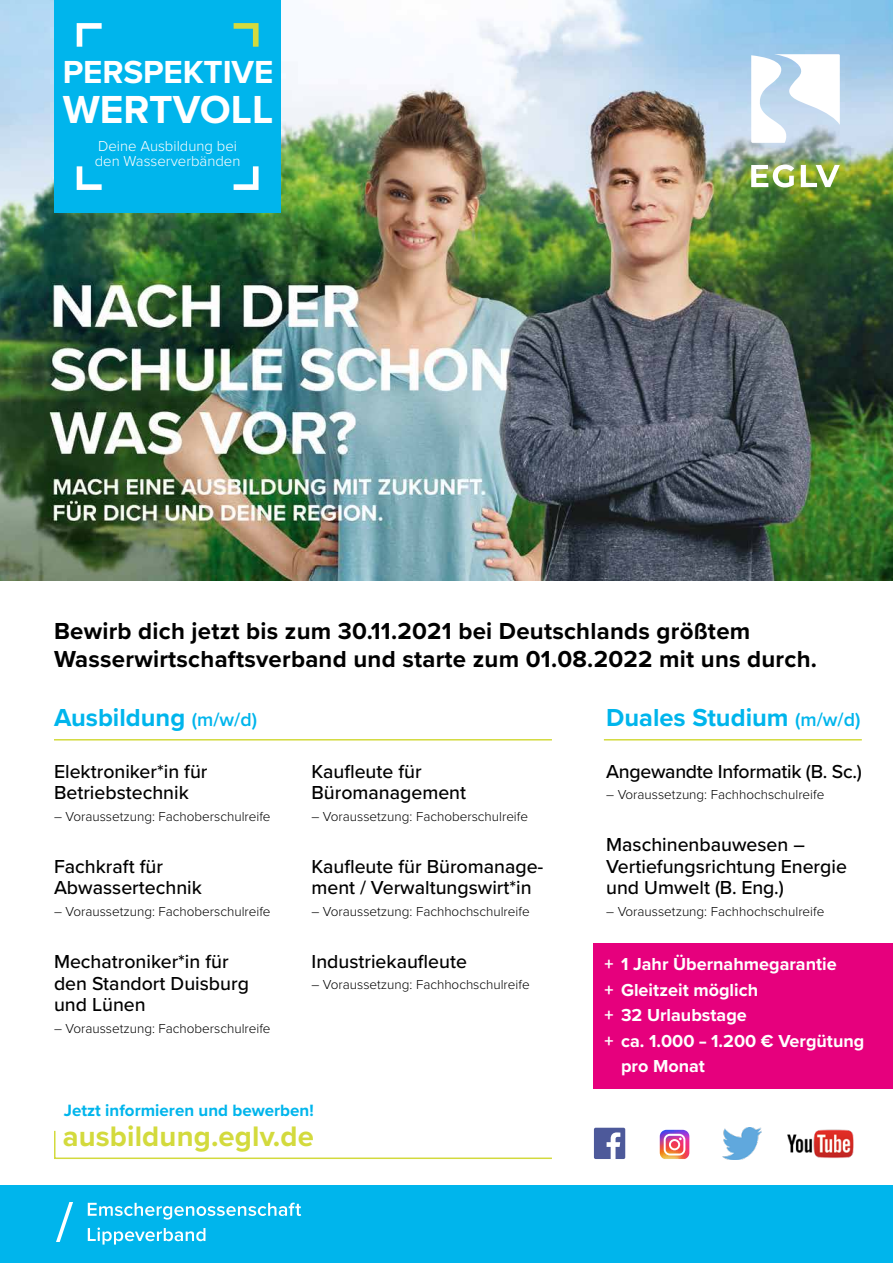
<style>
.page{position:relative;width:893px;height:1263px;background:#fff}
.page>*{position:absolute;margin:0;border:0;box-sizing:border-box;transform-origin:0 0}
.t1{font:700 40.5px "Proxima Nova";color:#fff}
.t2{font:700 33px "Proxima Nova";letter-spacing:-.005em;color:#fff}
.t3{font:700 29.25px "Proxima Nova";letter-spacing:.005em;color:#d3da3d}
.t4{font:700 25.5px "Proxima Nova";color:#00b5ec}
.t5{font:700 24px/28.8px "Proxima Nova";letter-spacing:.01em;color:#000}
.t6{font:500 19.5px/21.8px "Proxima Nova";color:#000}
.t7{font:700 18px "Proxima Nova";color:#fff}
.t8{font:700 16.95px "Proxima Nova";color:#00b5ec}
.t9{font:300 15px/15px "Proxima Nova";color:#fff}
.t10{font:300 13.5px "Proxima Nova";color:#000}
.s1{font-weight:600;font-size:19.5px}
</style>
<div class="page">
<img style="left:0;top:0;width:893px;height:580px">
<div style="left:0;top:1185px;width:893px;height:78px;background:#00b5ec"></div>
<div style="left:594px;top:943px;width:299px;height:146px;background:#e6007d"></div>
<hr style="left:54px;top:739px;width:498px;height:1px;background:#d3da3d">
<hr style="left:604px;top:739px;width:258px;height:1px;background:#d3da3d">
<div style="left:54px;top:0;width:227px;height:213px;background:#00b5ec"></div>
<svg style="left:234px;top:23px;width:25px;height:24px"></svg>
<svg style="left:234px;top:166px;width:25px;height:24px"></svg>
<svg style="left:77px;top:23px;width:25px;height:24px"></svg>
<svg style="left:77px;top:166px;width:25px;height:24px"></svg>
<svg style="left:751px;top:165px;width:43px;height:22px"></svg>
<svg style="left:801px;top:165px;width:39px;height:22px"></svg>
<svg style="left:751px;top:54px;width:89px;height:89px"></svg>
<svg style="left:88px;top:1202px;width:213px;height:17px"></svg>
<svg style="left:88px;top:1227px;width:117px;height:17px"></svg>
<svg style="left:56px;top:1202px;width:17px;height:40px"></svg>
<div style="left:594px;top:1128px;width:31px;height:31px;background:#4d599a;border-radius:2px"></div>
<svg style="left:607px;top:1132px;width:13px;height:27px"></svg>
<svg style="left:660px;top:1130px;width:29px;height:29px"></svg>
<img style="left:723px;top:1128px;width:38px;height:31px">
<img style="left:787px;top:1129px;width:67px;height:29px">
<svg style="left:54px;top:1130px;width:498px;height:29px"></svg>
<h2 class="t2" style="left:63px;top:47px;width:212px">PERSPEKTIVE</h2>
<h1 class="t1" style="left:63px;top:80px;width:212px">WERTVOLL</h1>
<p class="t9" style="left:95px;top:137px;width:147px">Deine Ausbildung bei den Wasserverbänden</p>
<p class="t5" style="left:54px;top:616px;width:764px">Bewirb dich jetzt bis zum 30.11.2021 bei Deutschlands größtem<br>Wasserwirtschaftsverband und starte zum 01.08.2022 mit uns durch.</p>
<h3 class="t4" style="left:54px;top:699px;width:205px">Ausbildung <span class="s1">(m/w/d)</span></h3>
<p class="t6" style="left:54px;top:760px;width:155px">Elektroniker*in für<br>Betriebstechnik</p>
<p class="t10" style="left:54px;top:807px;width:218px">– Voraussetzung: Fachoberschulreife</p>
<p class="t6" style="left:54px;top:855px;width:149px">Fachkraft für<br>Abwassertechnik</p>
<p class="t10" style="left:54px;top:902px;width:218px">– Voraussetzung: Fachoberschulreife</p>
<p class="t6" style="left:54px;top:950px;width:196px">Mechatroniker*in für den Standort Duisburg und Lünen</p>
<p class="t10" style="left:54px;top:1018px;width:218px">– Voraussetzung: Fachoberschulreife</p>
<p class="t6" style="left:311px;top:759px;width:156px">Kaufleute für<br>Büromanagement</p>
<p class="t10" style="left:311px;top:806px;width:218px">– Voraussetzung: Fachoberschulreife</p>
<p class="t6" style="left:311px;top:854px;width:233px">Kaufleute für Büromanage&shy;ment / Verwaltungswirt*in</p>
<p class="t10" style="left:311px;top:901px;width:220px">– Voraussetzung: Fachhochschulreife</p>
<p class="t6" style="left:311px;top:949px;width:157px">Industriekaufleute</p>
<p class="t10" style="left:311px;top:975px;width:220px">– Voraussetzung: Fachhochschulreife</p>
<p class="t8" style="left:64px;top:1098px;width:251px">Jetzt informieren und bewerben!</p>
<h3 class="t3" style="left:63px;top:1114px;width:253px">ausbildung.eglv.de</h3>
<h3 class="t4" style="left:606px;top:699px;width:256px">Duales Studium <span class="s1">(m/w/d)</span></h3>
<p class="t6" style="left:606px;top:760px;width:257px">Angewandte Informatik (B. Sc.)</p>
<p class="t10" style="left:606px;top:785px;width:220px">– Voraussetzung: Fachhochschulreife</p>
<p class="t6" style="left:606px;top:833px;width:242px">Maschinenbauwesen –<br>Vertiefungsrichtung Energie und Umwelt (B. Eng.)</p>
<p class="t10" style="left:606px;top:902px;width:220px">– Voraussetzung: Fachhochschulreife</p>
<p class="t7" style="left:604px;top:951px;width:234px">+ 1 Jahr Übernahmegarantie</p>
<p class="t7" style="left:604px;top:976px;width:155px">+ Gleitzeit möglich</p>
<p class="t7" style="left:604px;top:1002px;width:144px">+ 32 Urlaubstage</p>
<p class="t7" style="left:604px;top:1027px;width:261px">+ ca. 1.000 – 1.200 € Vergütung</p>
<p class="t7" style="left:621px;top:1053px;width:85px">pro Monat</p>
</div>
